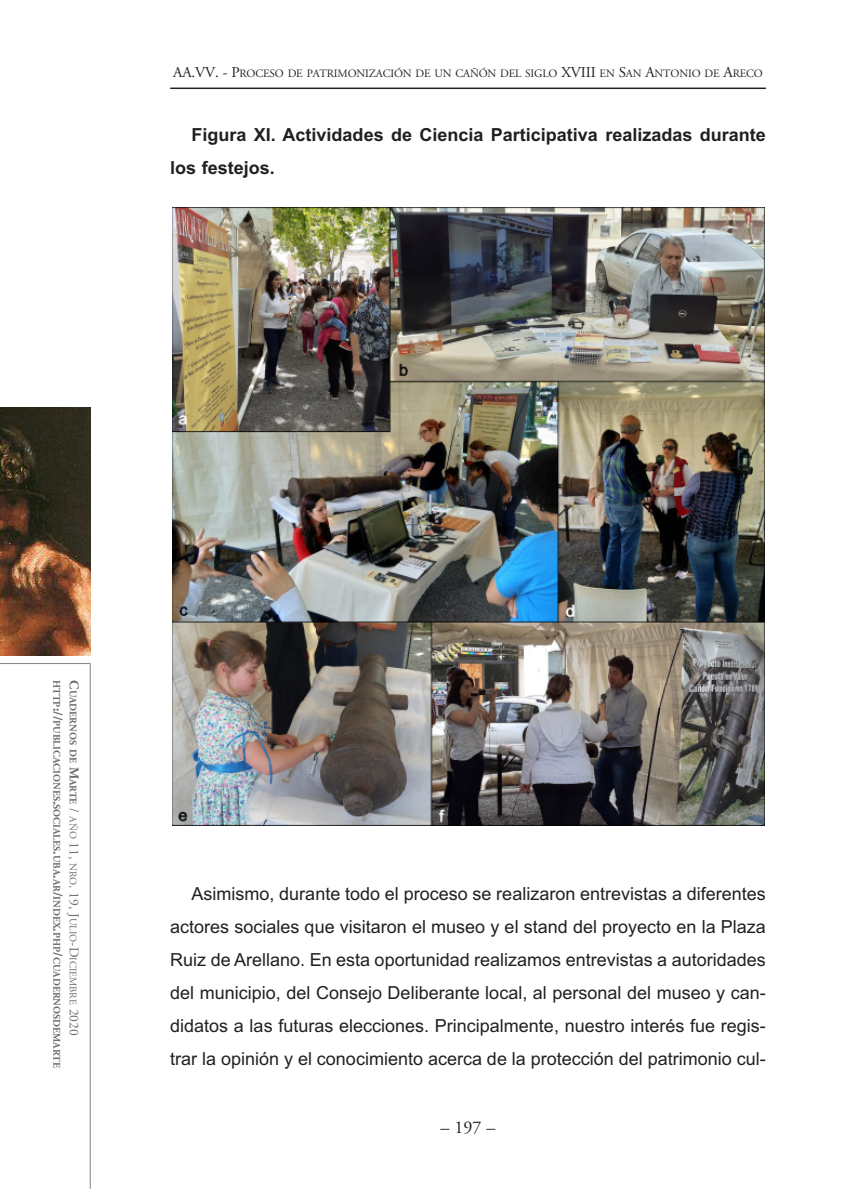
<style>
.page{position:relative;width:851px;height:1191px;background:#fff}
.page>*{position:absolute;margin:0;border:0;box-sizing:border-box;transform-origin:0 0}
.t1{font:18px/33px "Arial";color:#231f20;text-align:justify}
.t2{font:700 18px/33px "Arial";color:#231f20}
.t3{font:18px "Adobe Garamond";color:#231f20}
.t4{font:11.25px "Adobe Garamond";letter-spacing:-.015em;color:#231f20}
.t5{font:700 10.2px/16.2px "Adobe Garamond";color:#6c6d70}
.s1{font-size:15px}
.s2{font-size:13.5px}
.s3{font-weight:400;font-size:13.5px}
.s4{font-weight:400}
</style>
<div class="page">
<hr style="left:90px;top:663px;width:1px;height:525px;background:#808285">
<hr style="left:0;top:663px;width:90px;height:1px;background:#808285">
<img style="left:0;top:407px;width:90px;height:248px">
<img style="left:173px;top:207px;width:591px;height:618px">
<hr style="left:170px;top:88px;width:595px;height:1px;background:#231f20">
<p class="t4" style="left:173px;top:67px;width:591px"><span class="s1">AA.VV. - P</span>ROCESO DE PATRIMONIZACIÓN DE UN CAÑÓN DEL SIGLO <span class="s1">XVIII</span> EN <span class="s1">S</span>AN <span class="s1">A</span>NTONIO DE <span class="s1">A</span>RECO</p>
<p class="t2" style="left:170px;top:118px;width:597px;text-indent:21px">Figura XI. Actividades de Ciencia Participativa realizadas durante los festejos.</p>
<p class="t5" style="left:81px;top:680px;width:389px;rotate:90deg"><span class="s2">C</span>UADERNOS DE <span class="s2">M</span>ARTE <span class="s3">/</span> <span class="s4">AÑO</span> <span class="s3">11,</span> <span class="s4">NRO</span><span class="s3">. 19, J</span><span class="s4">ULIO</span><span class="s3">-D</span><span class="s4">ICIEMBRE</span> <span class="s3">2020<br></span>HTTP<span class="s2">://</span>PUBLICACIONES<span class="s2">.</span>SOCIALES<span class="s2">.</span>UBA<span class="s2">.</span>AR<span class="s2">/</span>INDEX<span class="s2">.</span>PHP<span class="s2">/</span>CUADERNOSDEMARTE</p>
<p class="t1" style="left:170px;top:877px;width:597px;text-indent:21px">Asimismo, durante todo el proceso se realizaron entrevistas a diferentes actores sociales que visitaron el museo y el stand del proyecto en la Plaza Ruiz de Arellano. En esta oportunidad realizamos entrevistas a autoridades del municipio, del Consejo Deliberante local, al personal del museo y can&shy;didatos a las futuras elecciones. Principalmente, nuestro interés fue regis&shy;trar la opinión y el conocimiento acerca de la protección del patrimonio cul-</p>
<p class="t3" style="left:440px;top:1117px;width:56px">– 197 –</p>
</div>
